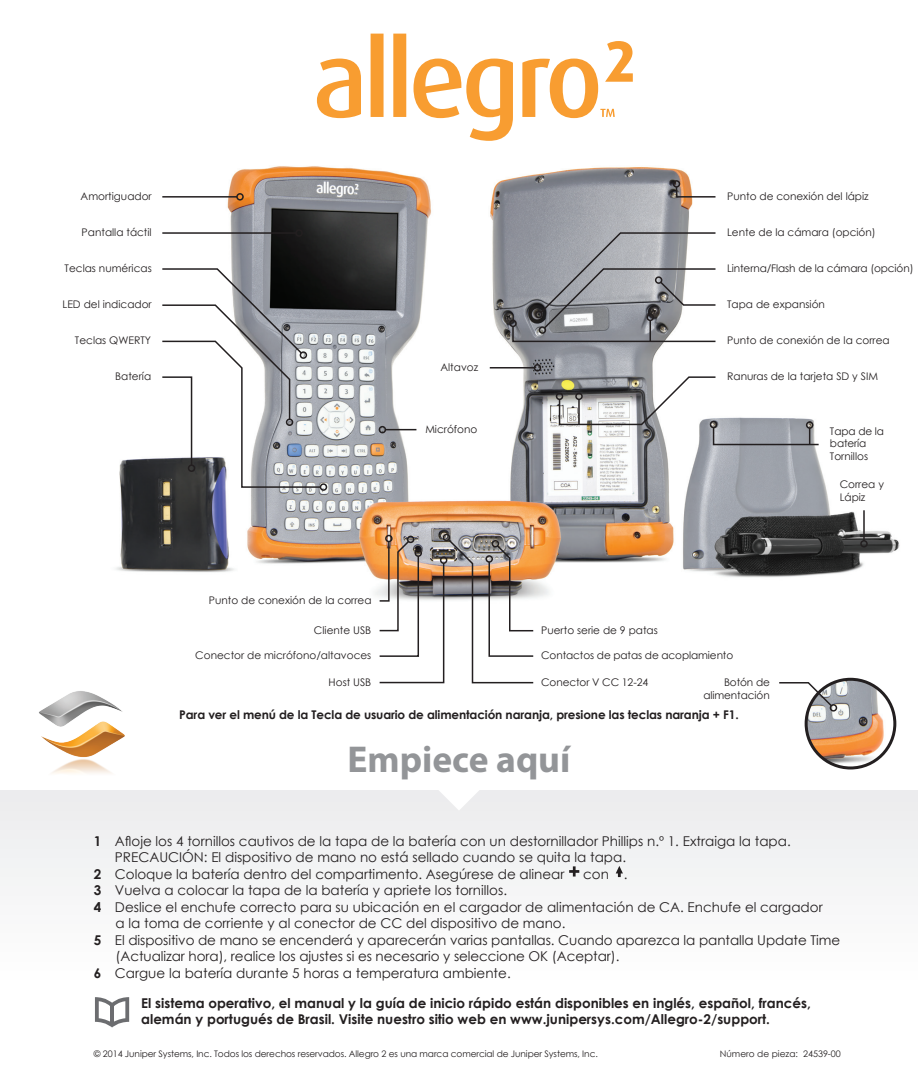
<style>
.page{position:relative;width:918px;height:1080px;background:#fff}
.page>*{position:absolute;margin:0;border:0;box-sizing:border-box;transform-origin:0 0}
.t1{font:700 37.5px "Myriad Pro";color:#939598}
.t2{font:13.5px/16.5px "Century Gothic";color:#231f20}
.t3{font:700 13.5px/16.5px "Century Gothic";color:#231f20}
.t4{font:700 12px "Century Gothic";letter-spacing:-.01em;color:#231f20}
.t5{font:10.5px/12.6px "Century Gothic";color:#231f20}
.t6{font:9px "Century Gothic";letter-spacing:-.01em;color:#231f20}
.s1{font-weight:700}
</style>
<div class="page">
<div style="left:0;top:790px;width:918px;height:290px;background:linear-gradient(to right,#f8f8f9,#f8f9f9)"></div>
<img style="left:116px;top:33px;width:784px;height:695px">
<img style="left:806px;top:679px;width:89px;height:89px;border-radius:44px">
<div style="left:805px;top:678px;width:91px;height:92px;border:3px solid #231f20;border-radius:50%"></div>
<svg style="left:95px;top:997px;width:34px;height:31px"></svg>
<hr style="left:110px;top:1005px;width:4px;height:19px;background:#6c6d70">
<svg style="left:569px;top:866px;width:10px;height:11px"></svg>
<svg style="left:616px;top:866px;width:7px;height:11px"></svg>
<svg style="left:317px;top:34px;width:316px;height:107px"></svg>
<hr style="left:162px;top:196px;width:75px;height:2px;background:#231f20">
<div style="left:236px;top:193px;width:8px;height:8px;border:2px solid #231f20;border-radius:50%"></div>
<hr style="left:162px;top:232px;width:134px;height:2px;background:#231f20">
<div style="left:295px;top:229px;width:8px;height:8px;border:2px solid #231f20;border-radius:50%"></div>
<div style="left:320px;top:483px;width:7px;height:8px;border:2px solid #231f20;border-radius:50%"></div>
<svg style="left:161px;top:268px;width:161px;height:221px"></svg>
<div style="left:188px;top:464px;width:7px;height:8px;border:2px solid #231f20;border-radius:50%"></div>
<svg style="left:675px;top:185px;width:42px;height:13px"></svg>
<div style="left:673px;top:180px;width:7px;height:8px;border:2px solid #231f20;border-radius:50%"></div>
<div style="left:509px;top:320px;width:8px;height:7px;border:2px solid #231f20;border-radius:50%"></div>
<div style="left:556px;top:393px;width:7px;height:7px;border:2px solid #231f20;border-radius:50%"></div>
<svg style="left:558px;top:376px;width:262px;height:70px"></svg>
<div style="left:806px;top:421px;width:7px;height:8px;border:2px solid #231f20;border-radius:50%"></div>
<hr style="left:385px;top:429px;width:31px;height:1px;background:#231f20">
<div style="left:379px;top:426px;width:7px;height:7px;border:2px solid #231f20;border-radius:50%"></div>
<div style="left:407px;top:536px;width:7px;height:7px;border:2px solid #231f20;border-radius:50%"></div>
<div style="left:443px;top:534px;width:7px;height:7px;border:2px solid #231f20;border-radius:50%"></div>
<svg style="left:452px;top:717px;width:18px;height:11px"></svg>
<hr style="left:578px;top:399px;width:2px;height:25px;background:#231f20">
<div style="left:575px;top:393px;width:8px;height:7px;border:2px solid #231f20;border-radius:50%"></div>
<svg style="left:378px;top:537px;width:157px;height:147px"></svg>
<div style="left:385px;top:535px;width:8px;height:7px;border:2px solid #231f20;border-radius:50%"></div>
<hr style="left:863px;top:510px;width:2px;height:31px;background:#231f20">
<div style="left:860px;top:540px;width:8px;height:8px;border:2px solid #231f20;border-radius:50%"></div>
<svg style="left:778px;top:681px;width:55px;height:27px"></svg>
<div style="left:830px;top:704px;width:7px;height:8px;border:2px solid #231f20;border-radius:50%"></div>
<img style="left:39px;top:690px;width:86px;height:84px">
<hr style="left:490px;top:367px;width:44px;height:2px;background:#231f20">
<div style="left:534px;top:364px;width:7px;height:8px;border:2px solid #231f20;border-radius:50%"></div>
<svg style="left:435px;top:790px;width:48px;height:21px"></svg>
<svg style="left:512px;top:232px;width:205px;height:111px"></svg>
<div style="left:655px;top:276px;width:7px;height:8px;border:2px solid #231f20;border-radius:50%"></div>
<p class="t5" style="left:81px;top:190px;width:73px">Amortiguador</p>
<p class="t5" style="left:727px;top:190px;width:143px">Punto de conexión del lápiz</p>
<p class="t5" style="left:82px;top:226px;width:72px">Pantalla táctil</p>
<p class="t5" style="left:727px;top:226px;width:150px">Lente de la cámara (opción)</p>
<p class="t5" style="left:65px;top:262px;width:89px">Teclas numéricas</p>
<p class="t5" style="left:727px;top:262px;width:188px">Linterna/Flash de la cámara (opción)</p>
<p class="t5" style="left:63px;top:298px;width:91px">LED del indicador</p>
<p class="t5" style="left:75px;top:334px;width:78px">Teclas QWERTY</p>
<p class="t5" style="left:727px;top:298px;width:99px">Tapa de expansión</p>
<p class="t5" style="left:727px;top:334px;width:164px">Punto de conexión de la correa</p>
<p class="t5" style="left:440px;top:361px;width:39px">Altavoz</p>
<p class="t5" style="left:115px;top:370px;width:38px">Batería</p>
<p class="t5" style="left:727px;top:370px;width:152px">Ranuras de la tarjeta SD y SIM</p>
<p class="t5" style="left:425px;top:423px;width:54px">Micrófono</p>
<p class="t5" style="left:209px;top:594px;width:164px">Punto de conexión de la correa</p>
<p class="t5" style="left:314px;top:623px;width:59px">Cliente USB</p>
<p class="t5" style="left:541px;top:623px;width:118px">Puerto serie de 9 patas</p>
<p class="t5" style="left:195px;top:649px;width:178px">Conector de micrófono/altavoces</p>
<p class="t5" style="left:329px;top:676px;width:44px">Host USB</p>
<p class="t5" style="left:541px;top:649px;width:194px">Contactos de patas de acoplamiento</p>
<p class="t5" style="left:541px;top:676px;width:109px">Conector V CC 12-24</p>
<p class="t5" style="left:703px;top:676px;width:68px;text-align:right">Botón de alimentación</p>
<p class="t4" style="left:179px;top:705px;width:561px">Para ver el menú de la Tecla de usuario de alimentación naranja, presione las teclas naranja + F1.</p>
<p class="t1" style="left:348px;top:735px;width:224px">Empiece aquí</p>
<p class="t5" style="left:830px;top:425px;width:56px;line-height:12px">Tapa de la batería</p>
<p class="t5" style="left:830px;top:449px;width:40px">Tornillos</p>
<p class="t5" style="left:840px;top:478px;width:46px">Correa y<br>Lápiz</p>
<p class="t2" style="left:115px;top:832px;width:677px;text-indent:-21px"><span class="s1">1</span> Afloje los 4 tornillos cautivos de la tapa de la batería con un destornillador Phillips n.º 1. Extraiga la tapa.<br>PRECAUCIÓN: El dispositivo de mano no está sellado cuando se quita la tapa.</p>
<p class="t2" style="left:94px;top:865px;width:472px"><span class="s1">2</span> Coloque la batería dentro del compartimento. Asegúrese de alinear</p>
<p class="t2" style="left:583px;top:865px;width:46px">con .</p>
<p class="t2" style="left:94px;top:882px;width:415px"><span class="s1">3</span> Vuelva a colocar la tapa de la batería y apriete los tornillos.</p>
<p class="t2" style="left:116px;top:898px;width:709px;text-indent:-22px"><span class="s1">4</span> Deslice el enchufe correcto para su ubicación en el cargador de alimentación de CA. Enchufe el cargador a la toma de corriente y al conector de CC del dispositivo de mano.</p>
<p class="t2" style="left:116px;top:931px;width:726px;text-indent:-22px"><span class="s1">5</span> El dispositivo de mano se encenderá y aparecerán varias pantallas. Cuando aparezca la pantalla Update Time (Actualizar hora), realice los ajustes si es necesario y seleccione OK (Aceptar).</p>
<p class="t2" style="left:94px;top:964px;width:418px"><span class="s1">6</span> Cargue la batería durante 5 horas a temperatura ambiente.</p>
<p class="t3" style="left:141px;top:994px;width:671px">El sistema operativo, el manual y la guía de inicio rápido están disponibles en inglés, español, francés, alemán y portugués de Brasil. Visite nuestro sitio web en www.junipersys.com/Allegro-2/support.</p>
<p class="t6" style="left:94px;top:1048px;width:505px">© 2014 Juniper Systems, Inc. Todos los derechos reservados. Allegro 2 es una marca comercial de Juniper Systems, Inc.</p>
<p class="t6" style="left:720px;top:1048px;width:123px">Número de pieza: 24539-00</p>
</div>
